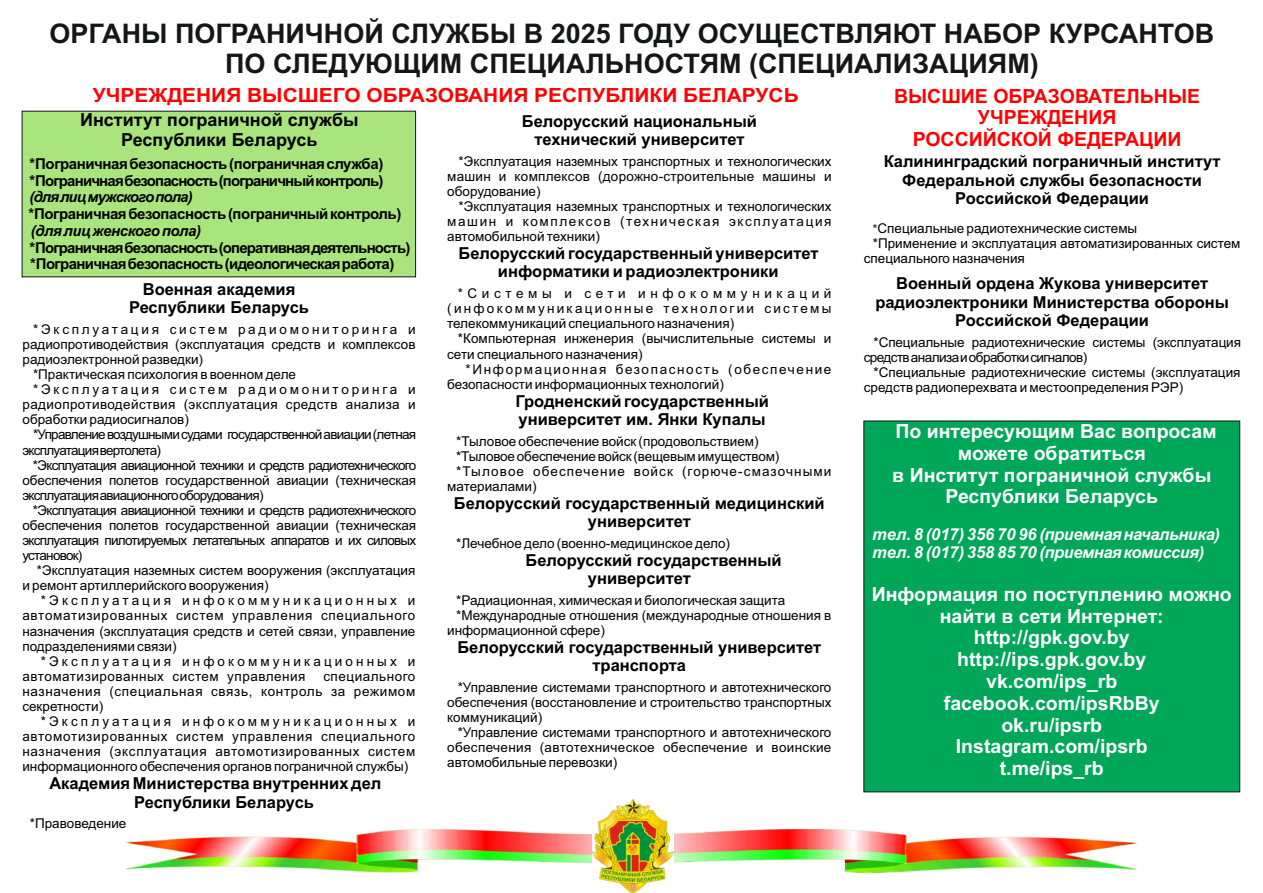
<style>
.page{position:relative;width:1263px;height:893px;background:#fff}
.page>*{position:absolute;margin:0;border:0;box-sizing:border-box;transform-origin:0 0}
.t1{font:700 27px/30.2px "Arial";color:#151616;text-align:center}
.t2{font:700 19.5px/21.8px "Arial";color:#fff;text-align:center}
.t3{font:700 19.5px/21.8px "Arial";color:#f00;text-align:center}
.t4{font:700 19.5px "Arial";color:#f00;scale:1.07 1}
.t5{font:700 18px/20.1px "Arial";color:#000;text-align:center}
.t6{font:700 16.5px/18.5px "Arial";color:#000;text-align:center}
.t7{font:italic 700 16.5px/18.5px "Arial";letter-spacing:-.03em;color:#fff}
.t8{font:700 15px/16.8px "Arial";letter-spacing:-.04em;color:#000}
.t9{font:italic 700 15px "Arial";letter-spacing:-.055em;color:#000}
.t10{font:italic 700 15px "Arial";letter-spacing:-.03em;color:#000}
.t11{font:13.5px/15.1px "Arial";color:#000;text-align:justify}
.t12{font:13.5px "Arial";letter-spacing:-.055em;color:#000}
.t13{font:13.5px/15.1px "Arial";letter-spacing:.09em;color:#000}
.t14{font:13.5px "Arial";letter-spacing:.205em;color:#000}
.t15{font:13.5px "Arial";letter-spacing:.23em;color:#000}
.t16{font:13.5px "Arial";letter-spacing:.03em;color:#000}
.t17{font:13.5px "Arial";letter-spacing:.055em;color:#000}
.t18{font:13.5px "Arial";letter-spacing:.08em;color:#000}
.t19{font:13.5px "Arial";letter-spacing:.04em;color:#000}
.s1{font-size:12px}
</style>
<div class="page">
<img style="left:126px;top:830px;width:1010px;height:43px">
<img style="left:593px;top:800px;width:80px;height:93px">
<div style="left:863px;top:420px;width:377px;height:373px;background:#00a759"></div>
<div style="left:21px;top:110px;width:395px;height:168px;background:#aae47d"></div>
<h1 class="t1" style="left:50px;top:21px;width:1166px">ОРГАНЫ ПОГРАНИЧНОЙ СЛУЖБЫ В 2025 ГОДУ ОСУЩЕСТВЛЯЮТ НАБОР КУРСАНТОВ<br>ПО СЛЕДУЮЩИМ СПЕЦИАЛЬНОСТЯМ (СПЕЦИАЛИЗАЦИЯМ)</h1>
<h2 class="t4" style="left:93px;top:87px;width:661px">УЧРЕЖДЕНИЯ ВЫСШЕГО ОБРАЗОВАНИЯ РЕСПУБЛИКИ БЕЛАРУСЬ</h2>
<h2 class="t3" style="left:894px;top:87px;width:308px">ВЫСШИЕ ОБРАЗОВАТЕЛЬНЫЕ<br>УЧРЕЖДЕНИЯ<br>РОССИЙСКОЙ ФЕДЕРАЦИИ</h2>
<h3 class="t5" style="left:80px;top:112px;width:280px">Институт пограничной службы<br>Республики Беларусь</h3>
<p class="t8" style="left:29px;top:157px;width:355px">*Пограничнаябезопасность(пограничнаяслужба) *Пограничнаябезопасность(пограничныйконтроль)</p>
<p class="t9" style="left:29px;top:191px;width:165px">(длялицмужскогопола)</p>
<p class="t8" style="left:29px;top:207px;width:374px">*Пограничнаябезопасность(пограничныйконтроль)</p>
<p class="t10" style="left:31px;top:225px;width:172px">(длялицженскогопола)</p>
<p class="t8" style="left:29px;top:240px;width:383px">*Пограничнаябезопасность(оперативнаядеятельность) *Пограничнаябезопасность(идеологическаяработа)</p>
<p class="t6" style="left:522px;top:113px;width:236px">Белорусский национальный технический университет</p>
<p class="t11" style="left:447px;top:155px;width:386px;text-indent:11px">*Эксплуатация наземных транспортных и технологических машин и комплексов (дорожно-строительные машины и оборудование)</p>
<p class="t11" style="left:447px;top:200px;width:386px;text-indent:11px">*Эксплуатация наземных транспортных и технологических машин и комплексов (техническая эксплуатация автомобильной техники)</p>
<p class="t6" style="left:458px;top:246px;width:362px">Белорусский государственный университет информатики и радиоэлектроники</p>
<p class="t11" style="left:447px;top:287px;width:386px;text-indent:11px">*Системы и сети инфокоммуникаций (инфокоммуникационные технологии системы телекоммуникаций специального назначения)</p>
<p class="t11" style="left:447px;top:332px;width:386px;text-indent:11px">*Компьютерная инженерия (вычислительные системы и сети специального назначения)</p>
<p class="t13" style="left:447px;top:363px;width:386px;text-indent:18px">*Информационная безопасность (обеспечение безопасности информационных технологий)</p>
<p class="t6" style="left:515px;top:393px;width:255px;text-align:left">Гродненский государственный университет им. Янки Купалы</p>
<p class="t11" style="left:456px;top:435px;width:304px">*Тыловое обеспечение войск (продовольствием)</p>
<p class="t11" style="left:456px;top:450px;width:325px">*Тыловое обеспечение войск (вещевымимуществом)</p>
<p class="t18" style="left:456px;top:466px;width:377px">*Тыловое обеспечение войск (горюче-смазочными</p>
<p class="t11" style="left:447px;top:480px;width:91px">материалами)</p>
<p class="t6" style="left:454px;top:495px;width:372px">Белорусский государственный медицинский университет</p>
<p class="t11" style="left:456px;top:537px;width:275px">*Лечебное дело (военно-медицинское дело)</p>
<p class="t6" style="left:588px;top:552px;width:195px;text-align:left;text-indent:-62px">Белорусский государственный университет</p>
<p class="t11" style="left:456px;top:594px;width:331px">*Радиационная, химическая и биологическая защита</p>
<p class="t11" style="left:456px;top:609px;width:377px">*Международные отношения (международные отношения в</p>
<p class="t11" style="left:447px;top:624px;width:159px">информационной сфере)</p>
<p class="t6" style="left:457px;top:639px;width:365px">Белорусский государственный университет транспорта</p>
<p class="t11" style="left:447px;top:681px;width:386px;text-indent:11px">*Управление системами транспортного и автотехнического обеспечения (восстановление и строительство транспортных коммуникаций)</p>
<p class="t11" style="left:447px;top:726px;width:386px;text-indent:11px">*Управление системами транспортного и автотехнического обеспечения (автотехническое обеспечение и воинские автомобильные перевозки)</p>
<p class="t6" style="left:884px;top:154px;width:338px">Калининградский пограничный институт<br>Федеральной службы безопасности<br>Российской Федерации</p>
<p class="t11" style="left:873px;top:222px;width:266px"><span class="s1">*</span>Специальные радиотехнические системы</p>
<p class="t11" style="left:873px;top:237px;width:369px">*Применение и эксплуатация автоматизированных систем</p>
<p class="t11" style="left:864px;top:252px;width:163px">специального назначения</p>
<p class="t6" style="left:875px;top:276px;width:355px">Военный ордена Жукова университет радиоэлектроники Министерства обороны<br>Российской Федерации</p>
<p class="t11" style="left:864px;top:336px;width:379px;text-indent:10px">*Специальные радиотехнические системы (эксплуатация средстванализаиобработкисигналов)</p>
<p class="t11" style="left:864px;top:366px;width:378px;text-indent:10px">*Специальные радиотехнические системы (эксплуатация средств радиоперехвата и местоопределения РЭР)</p>
<p class="t6" style="left:129px;top:281px;width:181px">Военная академия<br>Республики Беларусь</p>
<p class="t14" style="left:33px;top:324px;width:384px">*Эксплуатация систем радиомониторинга и</p>
<p class="t11" style="left:23px;top:338px;width:394px">радиопротиводействия (эксплуатация средств и комплексов</p>
<p class="t11" style="left:23px;top:353px;width:182px">радиоэлектронной разведки)</p>
<p class="t11" style="left:33px;top:368px;width:265px">*Практическая психология в военном деле</p>
<p class="t14" style="left:33px;top:384px;width:384px">*Эксплуатация систем радиомониторинга и</p>
<p class="t16" style="left:23px;top:399px;width:394px">радиопротиводействия (эксплуатация средств анализа и</p>
<p class="t11" style="left:23px;top:413px;width:168px">обработки радиосигналов)</p>
<p class="t12" style="left:33px;top:430px;width:385px">*Управлениевоздушнымисудами государственнойавиации(летная</p>
<p class="t12" style="left:22px;top:445px;width:140px">эксплуатациявертолета)</p>
<p class="t12" style="left:33px;top:460px;width:385px">*Эксплуатация авиационной техники и средств радиотехнического</p>
<p class="t11" style="left:22px;top:474px;width:395px">обеспечения полетов государственной авиации (техническая</p>
<p class="t12" style="left:22px;top:490px;width:242px">эксплуатацияавиационногооборудования)</p>
<p class="t12" style="left:33px;top:505px;width:385px">*Эксплуатация авиационной техники и средств радиотехнического</p>
<p class="t11" style="left:22px;top:519px;width:395px">обеспечения полетов государственной авиации (техническая</p>
<p class="t12" style="left:22px;top:535px;width:395px">эксплуатация пилотируемых летательных аппаратов и их силовых</p>
<p class="t12" style="left:22px;top:550px;width:62px">установок)</p>
<p class="t11" style="left:37px;top:564px;width:380px">*Эксплуатация наземных систем вооружения (эксплуатация</p>
<p class="t11" style="left:22px;top:579px;width:248px">и ремонт артиллерийского вооружения)</p>
<p class="t15" style="left:41px;top:595px;width:376px">*Эксплуатация инфокоммуникационных и</p>
<p class="t17" style="left:22px;top:611px;width:394px">автоматизированных систем управления специального</p>
<p class="t11" style="left:22px;top:624px;width:395px">назначения (эксплуатация средств и сетей связи, управление</p>
<p class="t11" style="left:22px;top:639px;width:156px">подразделениями связи)</p>
<p class="t15" style="left:41px;top:656px;width:376px">*Эксплуатация инфокоммуникационных и</p>
<p class="t19" style="left:22px;top:671px;width:285px">автоматизированных систем управления</p>
<h2 class="t2" style="left:892px;top:422px;width:326px">По интересующим Вас вопросам можете обратиться<br>в Институт пограничной службы<br>Республики Беларусь</h2>
<p class="t7" style="left:872px;top:526px;width:349px">тел. 8 (017) 356 70 96 (приемнаяначальника) тел. 8 (017) 358 85 70 (приемнаякомиссия)</p>
<h2 class="t2" style="left:872px;top:585px;width:362px">Информация по поступлению можно найти в сети Интернет: http://gpk.gov.by<br>http://ips.gpk.gov.by<br>vk.com/ips_rb<br>facebook.com/ipsRbBy<br>ok.ru/ipsrb<br>Instagram.com/ipsrb<br>t.me/ips_rb</h2>
<p class="t11" style="left:22px;top:670px;width:395px;text-indent:301px">специального назначения (специальная связь, контроль за режимом секретности)</p>
<p class="t11" style="left:22px;top:715px;width:395px;text-indent:18px">*Эксплуатация инфокоммуникационных и автомотизированных систем управления специального назначения (эксплуатация автомотизированных систем информационного обеспечения органов пограничной службы)</p>
<p class="t6" style="left:134px;top:776px;width:249px;text-align:left;text-indent:-85px">Академия Министерства внутренних дел<br>Республики Беларусь</p>
<p class="t11" style="left:30px;top:817px;width:98px">*Правоведение</p>
</div>
